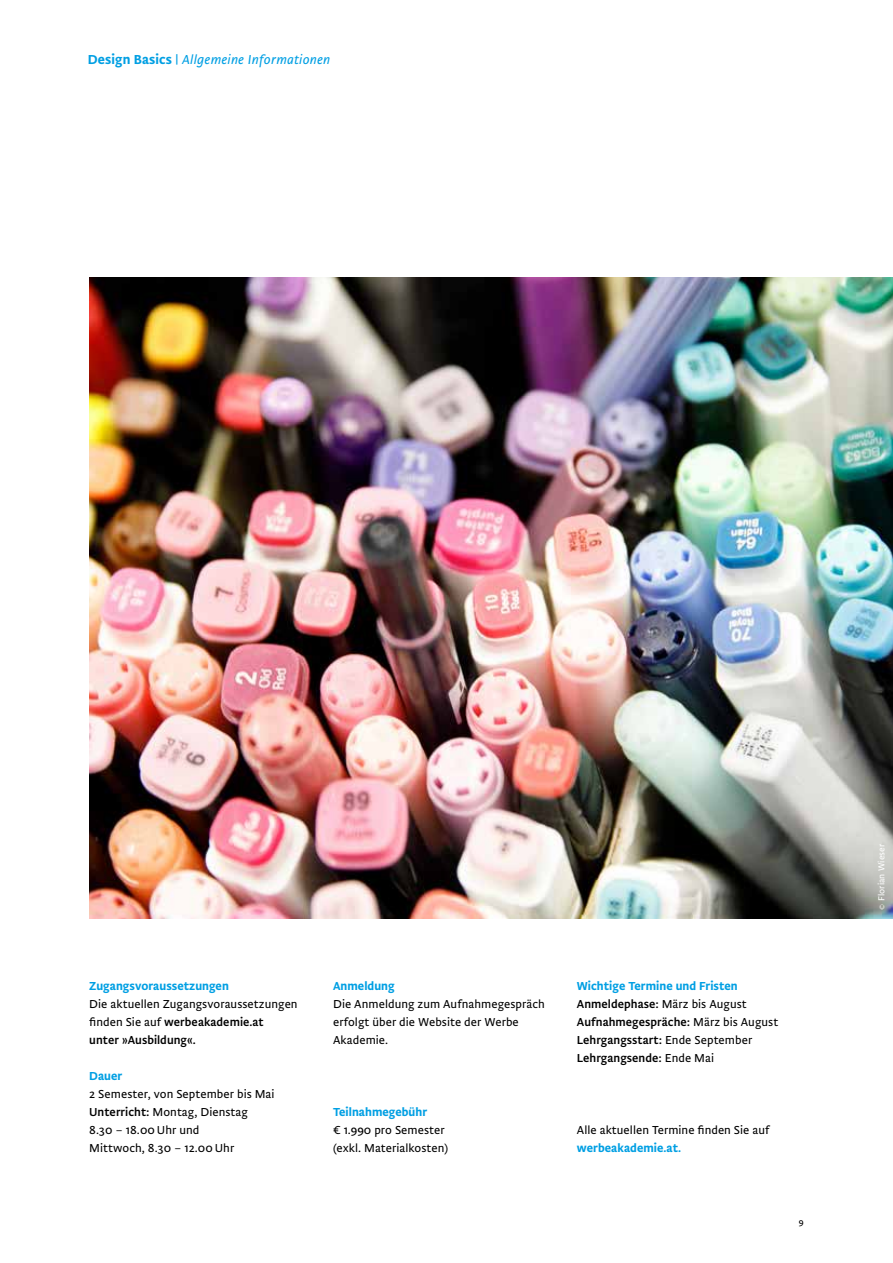
<style>
.page{position:relative;width:893px;height:1263px;background:#fff}
.page>*{position:absolute;margin:0;border:0;box-sizing:border-box;transform-origin:0 0}
.t1{font:italic 300 13.5px "Brioni Sans Std";letter-spacing:.01em;color:#009fe3}
.t2{font:300 12px/18px "Brioni Sanst Std";letter-spacing:.005em;color:#000}
.t3{font:12px/18px "Brioni Sanst Std";letter-spacing:.005em;color:#000}
.t4{font:500 12px "Brioni Sanst Std";letter-spacing:.005em;color:#009fe3}
.t5{font:300 9px "Brioni Sanst Std";letter-spacing:.01em;color:#fff}
.t6{font:300 9px "Brioni Sanst Std";color:#000}
.s1{font-family:"Brioni Sanst Std";font-weight:500;font-style:normal}
.s2{font-weight:400}
.s3{font-weight:500;color:#009fe3}
.s4{font-weight:300}
</style>
<div class="page">
<img style="left:89px;top:277px;width:804px;height:641px">
<p class="t1" style="left:88px;top:50px;width:244px"><span class="s1">Design Basics |</span> Allgemeine Informationen</p>
<p class="t4" style="left:89px;top:977px;width:141px">Zugangsvoraussetzungen</p>
<p class="t2" style="left:89px;top:994px;width:210px">Die aktuellen Zugangsvoraussetzungen finden Sie auf <span class="s2">werbeakademie.at<br>unter »Ausbildung«.</span></p>
<p class="t4" style="left:89px;top:1067px;width:35px">Dauer</p>
<p class="t2" style="left:89px;top:1084px;width:187px">2 Semester, von September bis Mai<br><span class="s2">Unterricht:</span> Montag, Dienstag<br>8.30 – 18.00 Uhr und<br>Mittwoch, 8.30 – 12.00 Uhr</p>
<p class="t4" style="left:333px;top:977px;width:63px">Anmeldung</p>
<p class="t2" style="left:333px;top:994px;width:213px">Die Anmeldung zum Aufnahmegespräch erfolgt über die Website der Werbe<br>Akademie.</p>
<p class="t4" style="left:333px;top:1103px;width:96px">Teilnahmegebühr</p>
<p class="t2" style="left:333px;top:1120px;width:116px">€ 1.990 pro Semester (exkl. Materialkosten)</p>
<p class="t3" style="left:577px;top:976px;width:203px"><span class="s3">Wichtige Termine und Fristen<br></span>Anmeldephase: <span class="s4">März bis August<br></span>Aufnahmegespräche: <span class="s4">März bis August<br></span>Lehrgangsstart: <span class="s4">Ende September<br></span>Lehrgangsende: <span class="s4">Ende Mai</span></p>
<p class="t2" style="left:577px;top:1120px;width:195px">Alle aktuellen Termine finden Sie auf</p>
<p class="t4" style="left:577px;top:1139px;width:106px">werbeakademie.at.</p>
<p class="t6" style="left:799px;top:1216px;width:6px">9</p>
<p class="t5" style="left:875px;top:909px;width:67px;rotate:-90deg">© Florian Wieser</p>
</div>
